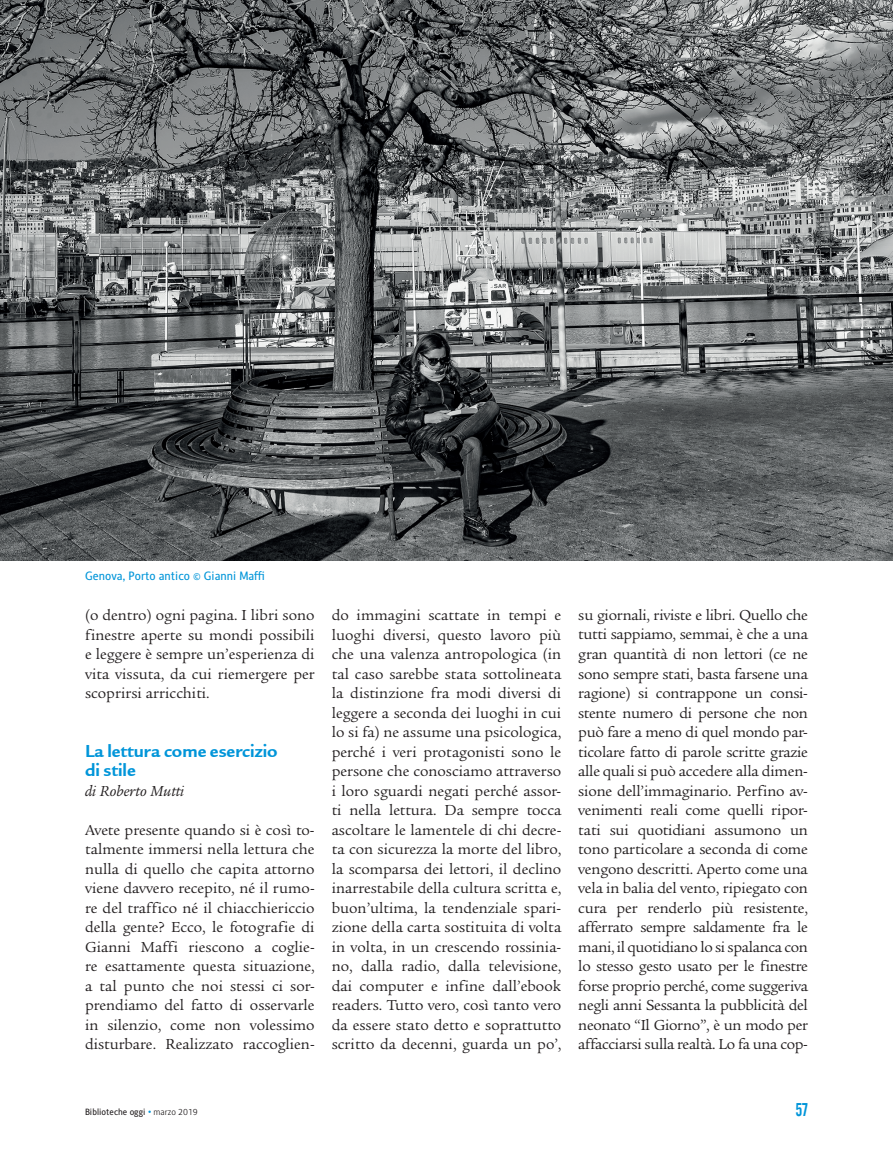
<style>
.page{position:relative;width:893px;height:1149px;background:#fff}
.page>*{position:absolute;margin:0;border:0;box-sizing:border-box;transform-origin:0 0}
.t1{font:18.75px/19.5px "Legacy Sans ITCTT Bold";color:#0095d9}
.t2{font:18px "Alternate Gothic No 2 BT";color:#0095d9}
.t3{font:15.75px/19.5px "Legacy Ser ITC";color:#231f20;text-align:justify}
.t4{font:italic 15.75px "Legacy Ser ITC";color:#231f20}
.t5{font:12px "Alber";color:#0095d9}
.t6{font:9px "Alber";color:#231f20}
.s1{font-weight:700;font-style:italic;color:#0095d9}
.s2{font-weight:300}
</style>
<div class="page">
<img style="left:0;top:0;width:893px;height:560px">
<p class="t5" style="left:85px;top:568px;width:182px">Genova, Porto antico © Gianni Maffi</p>
<p class="t3" style="left:85px;top:605px;width:231px">(o dentro) ogni pagina. I libri sono finestre aperte su mondi possibili e leggere è sempre un’esperienza di vita vissuta, da cui riemergere per scoprirsi arricchiti.</p>
<p class="t1" style="left:85px;top:740px;width:194px">La lettura come esercizio di stile</p>
<p class="t4" style="left:85px;top:781px;width:100px">di Roberto Mutti</p>
<p class="t3" style="left:85px;top:819px;width:231px">Avete presente quando si è così to&shy;talmente immersi nella lettura che nulla di quello che capita attorno viene davvero recepito, né il rumo&shy;re del traffico né il chiacchiericcio della gente? Ecco, le fotografie di Gianni Maffi riescono a coglie&shy;re esattamente questa situazione, a tal punto che noi stessi ci sor&shy;prendiamo del fatto di osservarle in silenzio, come non volessimo disturbare. Realizzato raccoglien-</p>
<p class="t3" style="left:332px;top:605px;width:231px">do immagini scattate in tempi e luoghi diversi, questo lavoro più che una valenza antropologica (in tal caso sarebbe stata sottolineata la distinzione fra modi diversi di leggere a seconda dei luoghi in cui lo si fa) ne assume una psicologica, perché i veri protagonisti sono le persone che conosciamo attraverso i loro sguardi negati perché assor&shy;ti nella lettura. Da sempre tocca ascoltare le lamentele di chi decre&shy;ta con sicurezza la morte del libro, la scomparsa dei lettori, il declino inarrestabile della cultura scritta e, buon’ultima, la tendenziale spari&shy;zione della carta sostituita di volta in volta, in un crescendo rossinia&shy;no, dalla radio, dalla televisione, dai computer e infine dall’ebook readers. Tutto vero, così tanto vero da essere stato detto e soprattutto scritto da decenni, guarda un po’,</p>
<p class="t3" style="left:578px;top:605px;width:231px">su giornali, riviste e libri. Quello che tutti sappiamo, semmai, è che a una gran quantità di non lettori (ce ne sono sempre stati, basta farsene una ragione) si contrappone un consi&shy;stente numero di persone che non può fare a meno di quel mondo par&shy;ticolare fatto di parole scritte grazie alle quali si può accedere alla dimen&shy;sione dell’immaginario. Perfino av&shy;venimenti reali come quelli ripor&shy;tati sui quotidiani assumono un tono particolare a seconda di come vengono descritti. Aperto come una vela in balia del vento, ripiegato con cura per renderlo più resistente, afferrato sempre saldamente fra le mani, il quotidiano lo si spalanca con lo stesso gesto usato per le finestre forse proprio perché, come suggeriva negli anni Sessanta la pubblicità del neonato “Il Giorno”, è un modo per affacciarsi sulla realtà. Lo fa una cop-</p>
<p class="t6" style="left:85px;top:1106px;width:114px">Biblioteche oggi <span class="s1">•</span> <span class="s2">marzo 2019</span></p>
<p class="t2" style="left:795px;top:1099px;width:14px">57</p>
</div>
